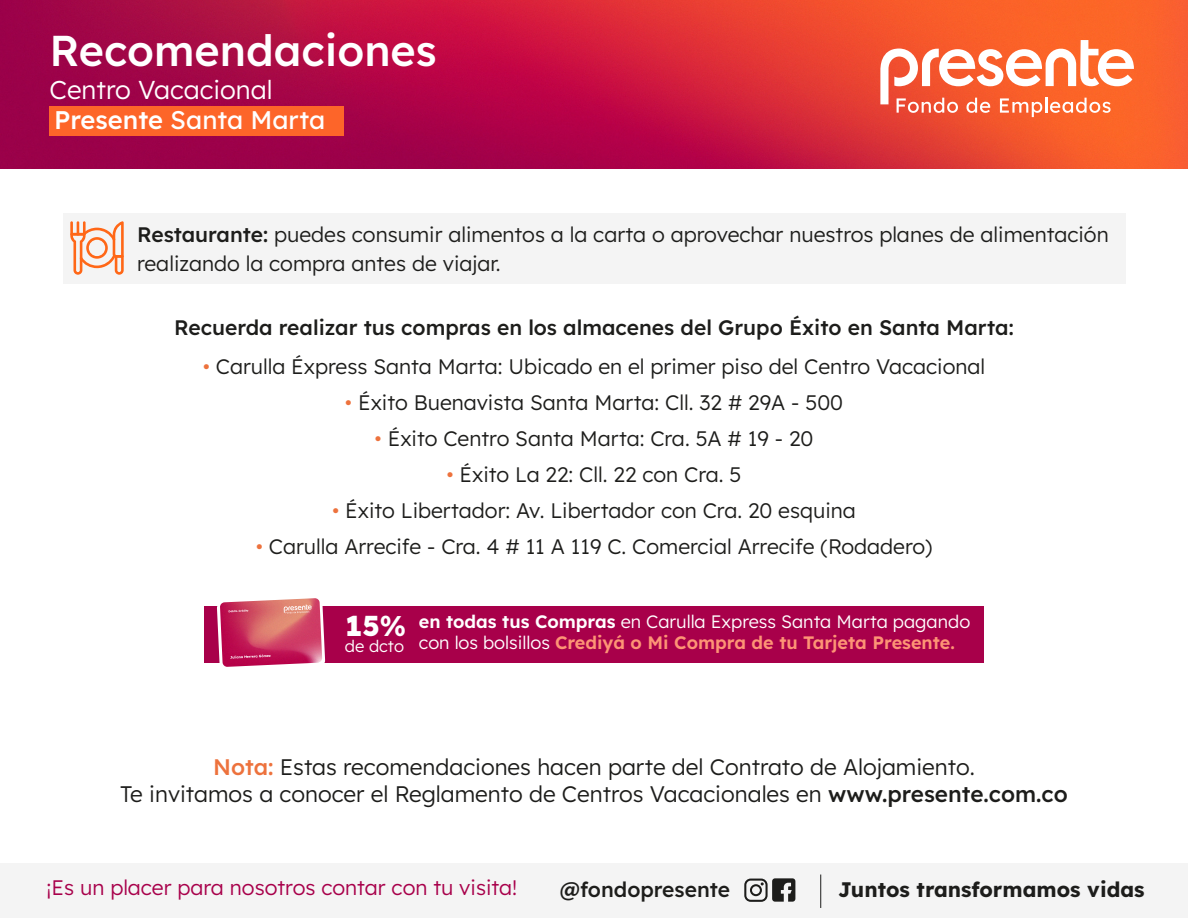
<style>
.page{position:relative;width:1188px;height:918px;background:#fff}
.page>*{position:absolute;margin:0;border:0;box-sizing:border-box;transform-origin:0 0}
.t1{font:500 43.2px "Lexend";color:#fff}
.t2{font:800 28.5px "Lexend";color:#fff}
.t3{font:300 25.95px "Lexend";color:#fff}
.t4{font:25.5px "Lexend";color:#fff}
.t5{font:300 22.5px/27px "Lexend";color:#1d1d1b;text-align:center}
.t6{font:300 21px/28.5px "Lexend";color:#1d1d1b}
.t7{font:500 21px "Lexend";color:#1d1d1b}
.t8{font:300 21px "Lexend";color:#a8004a}
.t9{font:700 21px "Lexend";color:#1d1d1b}
.t10{font:300 18px/21.6px "Lexend";color:#fff}
.t11{font:300 16.5px "Lexend";color:#fff}
.s1{font-weight:500}
.s2{color:#ed723d}
.s3{font-weight:600}
.s4{font-weight:600;color:#fd9475}
.s5{font-weight:500;color:#ed723d}
</style>
<div class="page">
<div style="left:0;top:863px;width:1188px;height:55px;background:#f4f4f4"></div>
<hr style="left:820px;top:875px;width:1px;height:33px;background:#1d1d1b">
<svg style="left:744px;top:878px;width:51px;height:24px"></svg>
<img style="left:0;top:0;width:1188px;height:168px">
<svg style="left:880px;top:40px;width:254px;height:77px"></svg>
<div style="left:204px;top:606px;width:780px;height:57px;background:#a8004a"></div>
<svg style="left:217px;top:598px;width:108px;height:69px;background:#d25a76"></svg>
<div style="left:63px;top:213px;width:1062px;height:70px;background:#f4f4f4"></div>
<svg style="left:70px;top:221px;width:54px;height:54px"></svg>
<div style="left:50px;top:106px;width:294px;height:30px;background:#fd6529"></div>
<h1 class="t1" style="left:50px;top:18px;width:389px">Recomendaciones</h1>
<p class="t3" style="left:50px;top:71px;width:225px">Centro Vacacional</p>
<p class="t4" style="left:54px;top:101px;width:273px"><span class="s1">Presente</span> Santa Marta</p>
<p class="t6" style="left:137px;top:219px;width:973px"><span class="s1">Restaurante:</span> puedes consumir alimentos a la carta o aprovechar nuestros planes de alimentación realizando la compra antes de viajar.</p>
<p class="t7" style="left:174px;top:312px;width:841px">Recuerda realizar tus compras en los almacenes del Grupo Éxito en Santa Marta:</p>
<p class="t6" style="left:203px;top:351px;width:784px"><span class="s2">•</span> Carulla Éxpress Santa Marta: Ubicado en el primer piso del Centro Vacacional</p>
<p class="t6" style="left:345px;top:387px;width:500px"><span class="s2">•</span> Éxito Buenavista Santa Marta: Cll. 32 # 29A - 500</p>
<p class="t6" style="left:375px;top:423px;width:440px"><span class="s2">•</span> Éxito Centro Santa Marta: Cra. 5A # 19 - 20</p>
<p class="t6" style="left:446px;top:459px;width:297px"><span class="s2">•</span> Éxito La 22: Cll. 22 con Cra. 5</p>
<p class="t6" style="left:332px;top:495px;width:525px"><span class="s2">•</span> Éxito Libertador: Av. Libertador con Cra. 20 esquina</p>
<p class="t6" style="left:256px;top:531px;width:678px"><span class="s2">•</span> Carulla Arrecife - Cra. 4 # 11 A 119 C. Comercial Arrecife (Rodadero)</p>
<h2 class="t2" style="left:346px;top:602px;width:62px">15<span class="s3">%</span></h2>
<p class="t11" style="left:345px;top:634px;width:61px">de dcto</p>
<p class="t10" style="left:419px;top:609px;width:553px"><span class="s3">en todas tus Compras</span> en Carulla Express Santa Marta pagando con los bolsillos <span class="s4">Crediyá o Mi Compra de tu Tarjeta Presente.</span></p>
<p class="t5" style="left:120px;top:752px;width:949px"><span class="s5">Nota:</span> Estas recomendaciones hacen parte del Contrato de Alojamiento.<br>Te invitamos a conocer el Reglamento de Centros Vacacionales en <span class="s1">www.presente.com.co</span></p>
<p class="t8" style="left:47px;top:873px;width:472px">¡Es un placer para nosotros contar con tu visita!</p>
<p class="t7" style="left:560px;top:874px;width:172px">@fondopresente</p>
<p class="t9" style="left:838px;top:873px;width:308px">Juntos transformamos vidas</p>
</div>
